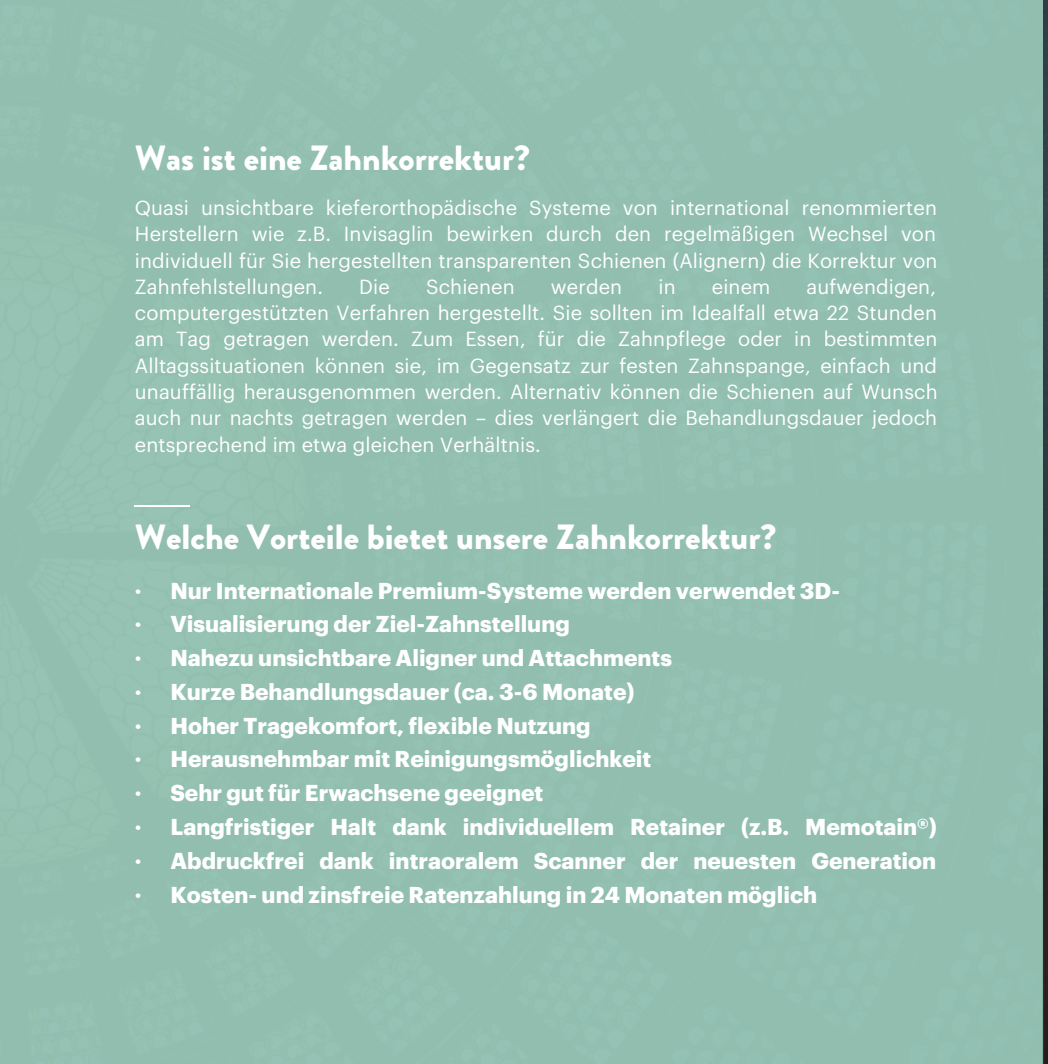
<style>
.page{position:relative;width:1048px;height:1064px;background:#fff}
.page>*{position:absolute;margin:0;border:0;box-sizing:border-box;transform-origin:0 0}
.t1{font:900 35px "Brandon Grotesque";color:#fff}
.t2{font:700 22.5px/33.8px "Graphik";color:#fff;text-align:justify}
.t3{font:20px/26.2px "Graphik";letter-spacing:.005em;color:#fff;text-align:justify}
</style>
<div class="page">
<div style="left:0;top:0;width:1042px;height:1063px;background:#94c2b3"></div>
<img style="left:1042px;top:695px;width:6px;height:368px">
<hr style="left:135px;top:505px;width:55px;height:2px;background:#fff">
<h1 class="t1" style="left:135px;top:133px;width:396px">Was ist eine Zahnkorrektur?</h1>
<p class="t3" style="left:135px;top:195px;width:804px">Quasi unsichtbare kieferorthopädische Systeme von international renommierten Herstellern wie z.B. Invisaglin bewirken durch den regelmäßigen Wechsel von individuell für Sie hergestellten transparenten Schienen (Alignern) die Korrektur von Zahnfehlstellungen.</p>
<p class="t3" style="left:135px;top:274px;width:804px;text-indent:671px">aufwendigen, computergestützten Verfahren hergestellt. Sie sollten im Idealfall etwa 22 Stunden am Tag getragen werden. Zum Essen, für die Zahnpflege oder in bestimmten Alltagssituationen können sie, im Gegensatz zur festen Zahnspange, einfach und unauffällig herausgenommen werden. Alternativ können die Schienen auf Wunsch auch nur nachts getragen werden – dies verlängert die Behandlungsdauer jedoch entsprechend im etwa gleichen Verhältnis.</p>
<p class="t3" style="left:359px;top:274px;width:32px">Die</p>
<p class="t3" style="left:426px;top:274px;width:90px">Schienen</p>
<p class="t3" style="left:551px;top:274px;width:73px">werden</p>
<p class="t3" style="left:658px;top:274px;width:19px">in</p>
<p class="t3" style="left:712px;top:274px;width:60px">einem</p>
<h1 class="t1" style="left:135px;top:512px;width:643px">Welche Vorteile bietet unsere Zahnkorrektur?</h1>
<p class="t2" style="left:135px;top:574px;width:8px">· · · · · · · · · ·</p>
<p class="t2" style="left:170px;top:574px;width:768px;text-align:left">Nur Internationale Premium-Systeme werden verwendet 3D-Visualisierung der Ziel-Zahnstellung<br>Nahezu unsichtbare Aligner und Attachments<br>Kurze Behandlungsdauer (ca. 3-6 Monate)<br>Hoher Tragekomfort, flexible Nutzung<br>Herausnehmbar mit Reinigungsmöglichkeit<br>Sehr gut für Erwachsene geeignet<br>Langfristiger Halt dank individuellem Retainer (z.B. Memotain®)<br>Abdruckfrei dank intraoralem Scanner der neuesten Generation Kosten- und zinsfreie Ratenzahlung in 24 Monaten möglich</p>
</div>
